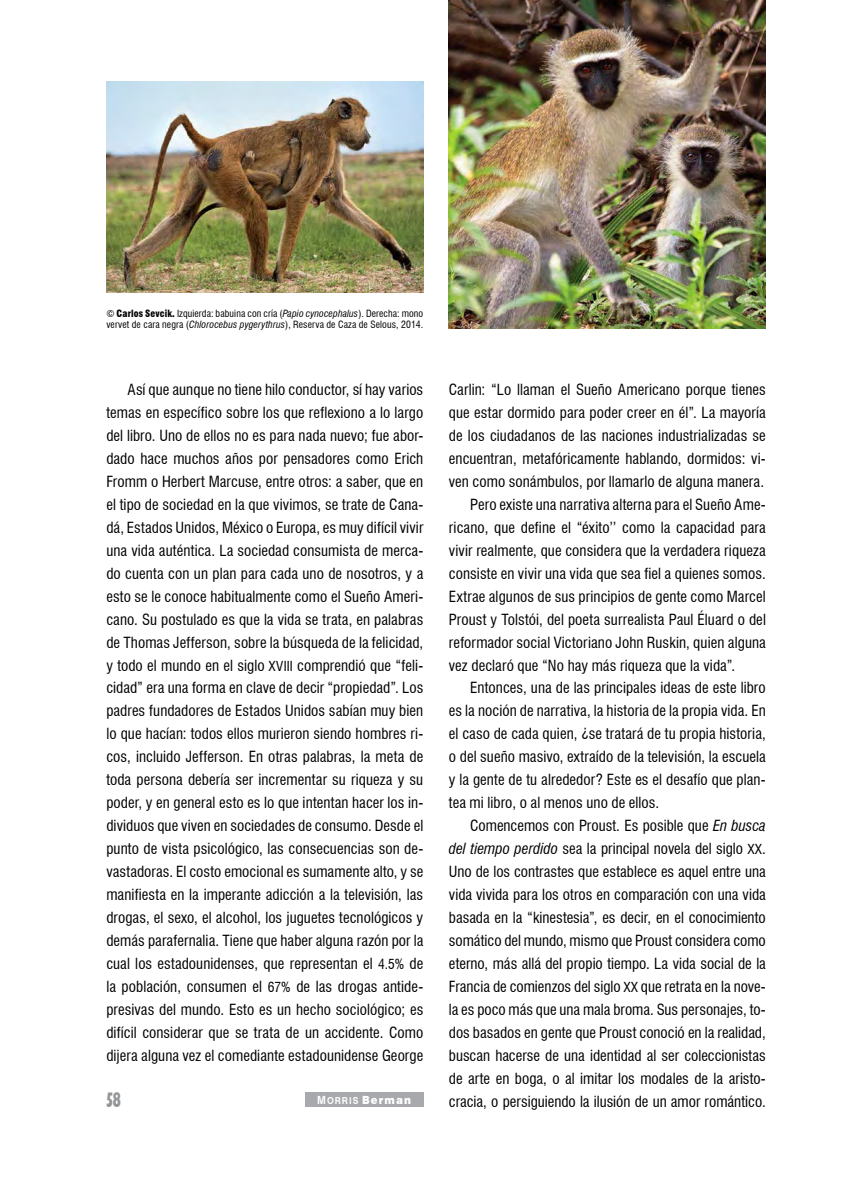
<style>
.page{position:relative;width:851px;height:1191px;background:#fff}
.page>*{position:absolute;margin:0;border:0;box-sizing:border-box;transform-origin:0 0}
.t1{font:700 condensed 21px "Humanist 521 BT Xtra";color:#939598;scale:.75 1}
.t2{font:condensed 15px/23px "Swiss 721 BT";letter-spacing:.005em;color:#000;text-align:justify}
.t3{font:900 11.25px "Swiss 721 BT";letter-spacing:.115em;color:#fff;scale:.9 1}
.t4{font:condensed 9.75px/11.2px "Swiss 721 BT";letter-spacing:.01em;color:#000}
.s1{font-weight:900}
.s2{font-style:italic}
.s3{font-size:13.5px}
.s4{font-family:"Swiss 721 BT Bold SC850";font-weight:400}
.s5{font-family:"Swiss 721 BT Bold SC850";font-weight:400;font-size:9.6px}
</style>
<div class="page">
<div style="left:305px;top:1092px;width:118px;height:14px;background:#a7a9ac"></div>
<img style="left:449px;top:0;width:316px;height:328px">
<img style="left:106px;top:82px;width:317px;height:211px">
<p class="t4" style="left:106px;top:308px;width:318px">© <span class="s1">Carlos Sevcik.</span> Izquierda: babuina con cría (<span class="s2">Papio cynocephalus</span>). Derecha: mono vervet de cara negra (<span class="s2">Chlorocebus pygerythrus</span>), Reserva de Caza de Selous, 2014.</p>
<p class="t2" style="left:106px;top:378px;width:318px;text-indent:21px">Así que aunque no tiene hilo conductor, sí hay varios temas en específico sobre los que reflexiono a lo largo del libro. Uno de ellos no es para nada nuevo; fue abor&shy;dado hace muchos años por pensadores como Erich Fromm o Herbert Marcuse, entre otros: a saber, que en el tipo de sociedad en la que vivimos, se trate de Cana&shy;dá, Estados Unidos, México o Europa, es muy difícil vivir una vida auténtica. La sociedad consumista de merca&shy;do cuenta con un plan para cada uno de nosotros, y a esto se le conoce habitualmente como el Sueño Ameri&shy;cano. Su postulado es que la vida se trata, en palabras de Thomas Jefferson, sobre la búsqueda de la felicidad, y todo el mundo en el siglo <span class="s3">XVIII</span> comprendió que “feli&shy;cidad” era una forma en clave de decir “propiedad”. Los padres fundadores de Estados Unidos sabían muy bien lo que hacían: todos ellos murieron siendo hombres ri&shy;cos, incluido Jefferson. En otras palabras, la meta de toda persona debería ser incrementar su riqueza y su poder, y en general esto es lo que intentan hacer los in&shy;dividuos que viven en sociedades de consumo. Desde el punto de vista psicológico, las consecuencias son de&shy;vastadoras. El costo emocional es sumamente alto, y se manifiesta en la imperante adicción a la televisión, las drogas, el sexo, el alcohol, los juguetes tecnológicos y demás parafernalia. Tiene que haber alguna razón por la cual los estadounidenses, que representan el <span class="s3">4.5%</span> de la población, consumen el <span class="s3">67%</span> de las drogas antide&shy;presivas del mundo. Esto es un hecho sociológico; es difícil considerar que se trata de un accidente. Como dijera alguna vez el comediante estadounidense George</p>
<p class="t2" style="left:449px;top:378px;width:318px">Carlin: “Lo llaman el Sueño Americano porque tienes</p>
<p class="t2" style="left:449px;top:401px;width:318px">que estar dormido para poder creer en él”. La mayoría</p>
<p class="t2" style="left:449px;top:424px;width:318px">de los ciudadanos de las naciones industrializadas se</p>
<p class="t2" style="left:449px;top:447px;width:318px">encuentran, metafóricamente hablando, dormidos: vi-</p>
<p class="t2" style="left:449px;top:470px;width:317px">ven como sonámbulos, por llamarlo de alguna manera.</p>
<p class="t2" style="left:470px;top:493px;width:297px">Pero existe una narrativa alterna para el Sueño Ame-</p>
<p class="t2" style="left:449px;top:516px;width:318px">ricano, que define el “éxito’’ como la capacidad para</p>
<p class="t2" style="left:449px;top:539px;width:318px">vivir realmente, que considera que la verdadera riqueza</p>
<p class="t2" style="left:449px;top:562px;width:318px">consiste en vivir una vida que sea fiel a quienes somos.</p>
<p class="t2" style="left:449px;top:584px;width:318px">Extrae algunos de sus principios de gente como Marcel</p>
<p class="t2" style="left:449px;top:607px;width:318px">Proust y Tolstói, del poeta surrealista Paul Éluard o del</p>
<p class="t2" style="left:449px;top:630px;width:318px">reformador social Victoriano John Ruskin, quien alguna</p>
<p class="t2" style="left:449px;top:653px;width:288px">vez declaró que “No hay más riqueza que la vida”.</p>
<p class="t2" style="left:470px;top:676px;width:297px">Entonces, una de las principales ideas de este libro</p>
<p class="t2" style="left:449px;top:699px;width:318px">es la noción de narrativa, la historia de la propia vida. En</p>
<p class="t2" style="left:449px;top:722px;width:318px">el caso de cada quien, ¿se tratará de tu propia historia,</p>
<p class="t2" style="left:449px;top:745px;width:318px">o del sueño masivo, extraído de la televisión, la escuela</p>
<p class="t2" style="left:449px;top:768px;width:318px">y la gente de tu alrededor? Este es el desafío que plan-</p>
<p class="t2" style="left:449px;top:791px;width:212px">tea mi libro, o al menos uno de ellos.</p>
<p class="t2" style="left:470px;top:814px;width:297px">Comencemos con Proust. Es posible que <span class="s2">En busca</span></p>
<p class="t2" style="left:449px;top:837px;width:318px"><span class="s2">del tiempo perdido</span> sea la principal novela del siglo <span class="s3">XX</span>.</p>
<p class="t2" style="left:449px;top:860px;width:318px">Uno de los contrastes que establece es aquel entre una</p>
<p class="t2" style="left:449px;top:883px;width:318px">vida vivida para los otros en comparación con una vida</p>
<p class="t2" style="left:449px;top:906px;width:318px">basada en la “kinestesia”, es decir, en el conocimiento</p>
<p class="t2" style="left:449px;top:929px;width:318px">somático del mundo, mismo que Proust considera como</p>
<p class="t2" style="left:449px;top:952px;width:318px">eterno, más allá del propio tiempo. La vida social de la</p>
<p class="t2" style="left:449px;top:975px;width:318px">Francia de comienzos del siglo <span class="s3">XX</span> que retrata en la nove-</p>
<p class="t2" style="left:449px;top:998px;width:318px">la es poco más que una mala broma. Sus personajes, to-</p>
<p class="t2" style="left:449px;top:1021px;width:318px">dos basados en gente que Proust conoció en la realidad,</p>
<p class="t2" style="left:449px;top:1043px;width:318px">buscan hacerse de una identidad al ser coleccionistas</p>
<p class="t2" style="left:449px;top:1066px;width:318px">de arte en boga, o al imitar los modales de la aristo-</p>
<p class="t1" style="left:106px;top:1086px;width:21px">58</p>
<p class="t3" style="left:317px;top:1092px;width:106px"><span class="s4">M</span><span class="s5">ORRIS</span> Berman</p>
<p class="t2" style="left:449px;top:1089px;width:318px">cracia, o persiguiendo la ilusión de un amor romántico.</p>
</div>
